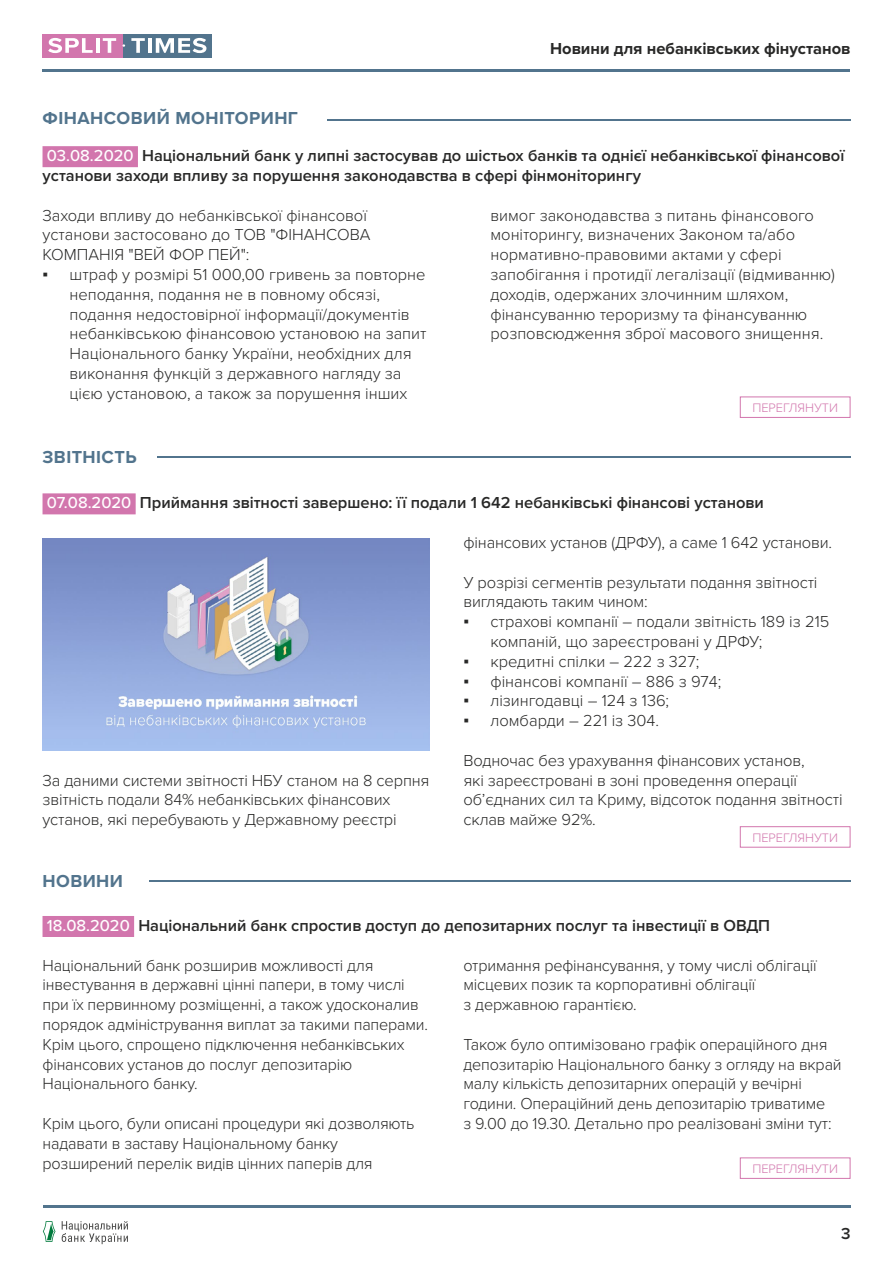
<style>
.page{position:relative;width:893px;height:1263px;background:#fff}
.page>*{position:absolute;margin:0;border:0;box-sizing:border-box;transform-origin:0 0}
.t1{font:700 18px "Proxima Nova";letter-spacing:.025em;color:#52748d}
.t2{font:300 16.5px/19.8px "Proxima Nova";letter-spacing:-.01em;color:#282827}
.t3{font:600 16.5px/19.8px "Proxima Nova";color:#282827}
.t4{font:700 16.5px "Proxima Nova";color:#282827}
.t5{font:300 12.75px "Proxima Nova";color:#d276ad}
.s1{font-weight:500;color:#fff}
.s2{font-family:"Arial Narrow";font-weight:400}
</style>
<div class="page">
<div style="left:43px;top:34px;width:81px;height:23px;background:#d276ad"></div>
<div style="left:124px;top:34px;width:88px;height:23px;background:#52748d"></div>
<svg style="left:48px;top:38px;width:45px;height:15px"></svg>
<hr style="left:96px;top:38px;width:4px;height:15px;background:#fff">
<svg style="left:103px;top:38px;width:13px;height:15px"></svg>
<svg style="left:131px;top:38px;width:14px;height:15px"></svg>
<hr style="left:148px;top:38px;width:4px;height:15px;background:#fff">
<svg style="left:156px;top:38px;width:50px;height:15px"></svg>
<hr style="left:43px;top:70px;width:807px;height:2px;background:#52748d">
<hr style="left:43px;top:1205px;width:808px;height:3px;background:#52748d">
<svg style="left:62px;top:1221px;width:66px;height:23px"></svg>
<svg style="left:43px;top:1221px;width:12px;height:21px"></svg>
<hr style="left:157px;top:456px;width:693px;height:2px;background:#52748d">
<div style="left:43px;top:493px;width:93px;height:21px;background:#d276ad"></div>
<div style="left:740px;top:826px;width:110px;height:21px;border:1px solid #d276ad"></div>
<img style="left:43px;top:538px;width:386px;height:213px">
<hr style="left:149px;top:880px;width:701px;height:1px;background:#52748d">
<div style="left:43px;top:916px;width:91px;height:21px;background:#d276ad"></div>
<div style="left:740px;top:1157px;width:110px;height:22px;border:1px solid #d276ad"></div>
<div style="left:43px;top:146px;width:95px;height:21px;background:#d276ad"></div>
<div style="left:740px;top:396px;width:110px;height:22px;border:1px solid #d276ad"></div>
<hr style="left:327px;top:119px;width:523px;height:1px;background:#52748d">
<p class="t1" style="left:43px;top:107px;width:257px">ФІНАНСОВИЙ МОНІТОРИНГ</p>
<p class="t4" style="left:550px;top:39px;width:302px">Новини для небанківських фінустанов</p>
<p class="t3" style="left:43px;top:146px;width:803px"><span class="s1">03.08.2020</span> Національний банк у липні застосував до шістьох банків та однієї небанківської фінансової установи заходи впливу за порушення законодавства в сфері фінмоніторингу</p>
<p class="t2" style="left:43px;top:205px;width:330px">Заходи впливу до небанківської фінансової установи застосовано до ТОВ "ФІНАНСОВА<br>КОМПАНІЯ "ВЕЙ ФОР ПЕЙ":</p>
<p class="t2" style="left:70px;top:265px;width:359px;text-indent:-27px"><span class="s2">▪</span> штраф у розмірі 51 000,00 гривень за повторне неподання, подання не в повному обсязі, подання недостовірної інформації/документів небанківською фінансовою установою на запит Національного банку України, необхідних для виконання функцій з державного нагляду за цією установою, а також за порушення інших</p>
<p class="t2" style="left:490px;top:205px;width:346px">вимог законодавства з питань фінансового моніторингу, визначених Законом та/або нормативно-правовими актами у сфері запобігання і протидії легалізації (відмиванню) доходів, одержаних злочинним шляхом, фінансуванню тероризму та фінансуванню розповсюдження зброї масового знищення.</p>
<p class="t5" style="left:752px;top:400px;width:87px">ПЕРЕГЛЯНУТИ</p>
<p class="t1" style="left:43px;top:446px;width:96px">ЗВІТНІСТЬ</p>
<p class="t3" style="left:47px;top:493px;width:719px"><span class="s1">07.08.2020</span> Приймання звітності завершено: її подали 1 642 небанківські фінансові установи</p>
<p class="t2" style="left:43px;top:770px;width:388px">За даними системи звітності НБУ cтаном на 8 серпня звітність подали 84% небанківських фінансових установ, які перебувають у Державному реєстрі</p>
<p class="t2" style="left:463px;top:533px;width:370px">фінансових установ (ДРФУ), а саме 1 642 установи.</p>
<p class="t2" style="left:463px;top:572px;width:355px">У розрізі сегментів результати подання звітності виглядають таким чином:</p>
<p class="t2" style="left:490px;top:612px;width:340px;text-indent:-27px"><span class="s2">▪</span> страхові компанії – подали звітність 189 із 215 компаній, що зареєстровані у ДРФУ;</p>
<p class="t2" style="left:463px;top:652px;width:237px"><span class="s2">▪</span> кредитні спілки – 222 з 327;</p>
<p class="t2" style="left:463px;top:671px;width:259px"><span class="s2">▪</span> фінансові компанії – 886 з 974;</p>
<p class="t2" style="left:463px;top:691px;width:207px"><span class="s2">▪</span> лізингодавці – 124 з 136;</p>
<p class="t2" style="left:463px;top:711px;width:197px"><span class="s2">▪</span> ломбарди – 221 із 304.</p>
<p class="t2" style="left:463px;top:751px;width:381px">Водночас без урахування фінансових установ,<br>які зареєстровані в зоні проведення операції об’єднаних сил та Криму, відсоток подання звітності склав майже 92%.</p>
<p class="t5" style="left:752px;top:830px;width:87px">ПЕРЕГЛЯНУТИ</p>
<p class="t1" style="left:43px;top:870px;width:82px">НОВИНИ</p>
<p class="t3" style="left:47px;top:916px;width:725px"><span class="s1">18.08.2020</span> Національний банк спростив доступ до депозитарних послуг та інвестиції в ОВДП</p>
<p class="t2" style="left:43px;top:955px;width:387px">Національний банк розширив можливості для інвестування в державні цінні папери, в тому числі при їх первинному розміщенні, а також удосконалив порядок адміністрування виплат за такими паперами.<br>Крім цього, спрощено підключення небанківських фінансових установ до послуг депозитарію Національного банку.</p>
<p class="t2" style="left:43px;top:1114px;width:373px">Крім цього, були описані процедури які дозволяють надавати в заставу Національному банку розширений перелік видів цінних паперів для</p>
<p class="t2" style="left:463px;top:955px;width:355px">отримання рефінансування, у тому числі облігації місцевих позик та корпоративні облігації<br>з державною гарантією.</p>
<p class="t2" style="left:463px;top:1035px;width:380px">Також було оптимізовано графік операційного дня депозитарію Національного банку з огляду на вкрай малу кількість депозитарних операцій у вечірні години. Операційний день депозитарію триватиме<br>з 9.00 до 19.30. Детально про реалізовані зміни тут:</p>
<p class="t5" style="left:752px;top:1161px;width:87px">ПЕРЕГЛЯНУТИ</p>
<p class="t3" style="left:841px;top:1224px;width:11px">3</p>
</div>
